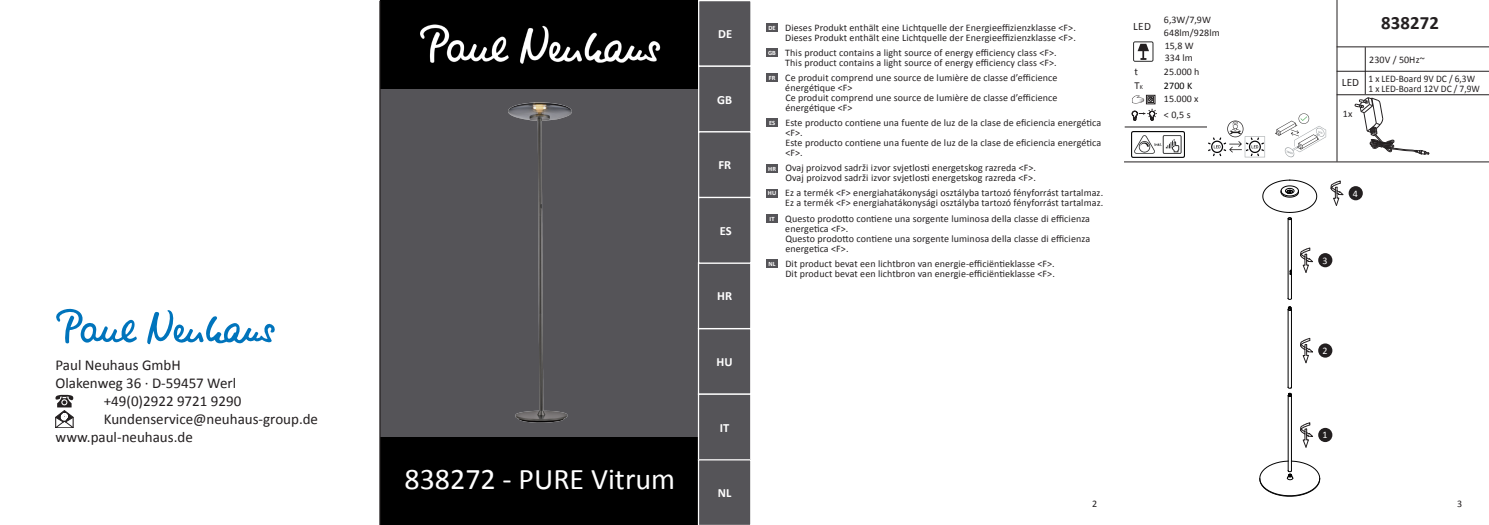
<style>
.page{position:relative;width:1489px;height:525px;background:#fff}
.page>*{position:absolute;margin:0;border:0;box-sizing:border-box;transform-origin:0 0}
.t1{font:30px "Calibri";color:#fff}
.t2{font:700 18.75px "Calibri";letter-spacing:.01em;color:#231f20}
.t3{font:15px "Calibri";color:#231f20}
.t4{font:700 12.5px "Calibri";color:#fff}
.t5{font:11.25px "Calibri";letter-spacing:.01em;color:#231f20}
.t6{font:10.62px/13.8px "Calibri";color:#231f20}
.t7{font:10px/10px "Calibri";letter-spacing:.01em;color:#231f20}
.t8{font:10px/10px "Calibri";letter-spacing:.01em;color:#231f20;scale:.94 1}
.t9{font:10px "Calibri";color:#000}
.t10{font:10px "Calibri";color:#fff}
.t11{font:700 6.5px "Calibri";color:#fff}
.s1{font-size:6.25px}
</style>
<div class="page">
<svg style="left:56px;top:309px;width:219px;height:35px"></svg>
<div style="left:380px;top:436px;width:319px;height:88px;background:#000"></div>
<img style="left:380px;top:0;width:318px;height:89px">
<div style="left:380px;top:89px;width:319px;height:347px;background:#555458"></div>
<hr style="left:379px;top:1px;width:1px;height:523px;background:#231f20">
<div style="left:766px;top:23px;width:12px;height:9px;background:#555458"></div>
<div style="left:766px;top:49px;width:12px;height:8px;background:#555458"></div>
<div style="left:766px;top:74px;width:12px;height:8px;background:#555458"></div>
<div style="left:766px;top:118px;width:12px;height:9px;background:#555458"></div>
<div style="left:766px;top:164px;width:12px;height:8px;background:#555458"></div>
<div style="left:766px;top:189px;width:12px;height:8px;background:#555458"></div>
<div style="left:766px;top:214px;width:12px;height:9px;background:#555458"></div>
<div style="left:766px;top:259px;width:12px;height:9px;background:#555458"></div>
<svg style="left:56px;top:394px;width:18px;height:33px"></svg>
<div style="left:698px;top:328px;width:53px;height:66px;background:#555458;border:1px solid #fff"></div>
<div style="left:698px;top:393px;width:53px;height:67px;background:#555458;border:1px solid #fff"></div>
<svg style="left:698px;top:459px;width:53px;height:65px"></svg>
<div style="left:698px;top:262px;width:53px;height:67px;background:#555458;border:1px solid #fff"></div>
<div style="left:698px;top:1px;width:53px;height:65px;background:#555458"></div>
<div style="left:698px;top:0;width:53px;height:67px;border:1px solid #fff"></div>
<div style="left:698px;top:66px;width:53px;height:66px;background:#555458;border:1px solid #fff"></div>
<div style="left:698px;top:131px;width:53px;height:67px;background:#555458;border:1px solid #fff"></div>
<div style="left:698px;top:197px;width:53px;height:66px;background:#555458;border:1px solid #fff"></div>
<hr style="left:1336px;top:47px;width:152px;height:1px;background:#231f20">
<hr style="left:1336px;top:71px;width:152px;height:1px;background:#231f20">
<hr style="left:1336px;top:94px;width:152px;height:1px;background:#231f20">
<hr style="left:1364px;top:47px;width:1px;height:47px;background:#231f20">
<div style="left:1146px;top:95px;width:9px;height:9px;border:1px solid #231f20"></div>
<div style="left:1147px;top:96px;width:6px;height:7px;border:1px solid #231f20"></div>
<svg style="left:1132px;top:95px;width:20px;height:8px"></svg>
<svg style="left:1131px;top:109px;width:25px;height:11px"></svg>
<svg style="left:1133px;top:41px;width:20px;height:21px"></svg>
<hr style="left:1124px;top:127px;width:114px;height:1px;background:#231f20">
<hr style="left:1336px;top:0;width:1px;height:161px;background:#231f20">
<hr style="left:1123px;top:161px;width:365px;height:1px;background:#231f20">
<img style="left:1131px;top:131px;width:53px;height:27px">
<img style="left:1275px;top:113px;width:51px;height:45px">
<img style="left:1207px;top:121px;width:58px;height:36px">
<svg style="left:1354px;top:97px;width:74px;height:57px"></svg>
<hr style="left:1291px;top:309px;width:1px;height:78px;background:#030303">
<hr style="left:1291px;top:218px;width:1px;height:80px;background:#030303">
<hr style="left:1287px;top:309px;width:1px;height:78px;background:#030303">
<svg style="left:1287px;top:306px;width:4px;height:4px"></svg>
<hr style="left:1287px;top:218px;width:1px;height:80px;background:#030303">
<div style="left:1317px;top:253px;width:15px;height:14px;background:#231f20;border-radius:50%"></div>
<svg style="left:1300px;top:247px;width:13px;height:26px"></svg>
<div style="left:1317px;top:343px;width:15px;height:14px;background:#231f20;border-radius:50%"></div>
<svg style="left:1300px;top:338px;width:13px;height:25px"></svg>
<svg style="left:1317px;top:427px;width:15px;height:15px"></svg>
<svg style="left:1300px;top:422px;width:13px;height:25px"></svg>
<div style="left:1348px;top:186px;width:14px;height:14px;background:#231f20;border-radius:50%"></div>
<svg style="left:1330px;top:180px;width:13px;height:26px"></svg>
<svg style="left:1262px;top:180px;width:54px;height:40px"></svg>
<hr style="left:1291px;top:395px;width:1px;height:75px;background:#030303">
<hr style="left:1287px;top:395px;width:1px;height:75px;background:#030303">
<svg style="left:1287px;top:387px;width:4px;height:9px"></svg>
<svg style="left:1259px;top:460px;width:60px;height:36px"></svg>
<img style="left:508px;top:102px;width:63px;height:320px">
<h3 class="t3" style="left:56px;top:355px;width:127px">Paul Neuhaus GmbH</h3>
<h3 class="t3" style="left:56px;top:373px;width:182px">Olakenweg 36 · D-59457 Werl</h3>
<h3 class="t3" style="left:104px;top:391px;width:139px">+49(0)2922 9721 9290</h3>
<h3 class="t3" style="left:104px;top:409px;width:216px">Kundenservice@neuhaus-group.de</h3>
<h3 class="t3" style="left:56px;top:427px;width:139px">www.paul-neuhaus.de</h3>
<h1 class="t1" style="left:404px;top:460px;width:272px">838272 - PURE Vitrum</h1>
<p class="t4" style="left:718px;top:26px;width:15px">DE</p>
<p class="t4" style="left:717px;top:92px;width:16px">GB</p>
<p class="t4" style="left:718px;top:157px;width:14px">FR</p>
<p class="t4" style="left:719px;top:223px;width:13px">ES</p>
<p class="t4" style="left:717px;top:288px;width:16px">HR</p>
<p class="t4" style="left:716px;top:354px;width:18px">HU</p>
<p class="t4" style="left:720px;top:419px;width:11px">IT</p>
<p class="t4" style="left:718px;top:485px;width:15px">NL</p>
<p class="t11" style="left:768px;top:24px;width:9px">DE</p>
<p class="t11" style="left:768px;top:49px;width:9px">GB</p>
<p class="t11" style="left:768px;top:74px;width:8px">FR</p>
<p class="t11" style="left:769px;top:119px;width:8px">ES</p>
<p class="t11" style="left:768px;top:164px;width:9px">HR</p>
<p class="t11" style="left:768px;top:189px;width:10px">HU</p>
<p class="t11" style="left:769px;top:215px;width:6px">IT</p>
<p class="t11" style="left:768px;top:260px;width:9px">NL</p>
<p class="t7" style="left:785px;top:22px;width:292px">Dieses Produkt enthält eine Lichtquelle der Energieeffizienzklasse &lt;F&gt;.<br>Dieses Produkt enthält eine Lichtquelle der Energieeffizienzklasse &lt;F&gt;.</p>
<p class="t7" style="left:785px;top:47px;width:273px">This product contains a light source of energy efficiency class &lt;F&gt;.<br>This product contains a light source of energy efficiency class &lt;F&gt;.</p>
<p class="t7" style="left:785px;top:72px;width:274px">Ce produit comprend une source de lumière de classe d’efficience énergétique &lt;F&gt;<br>Ce produit comprend une source de lumière de classe d’efficience énergétique &lt;F&gt;</p>
<p class="t7" style="left:785px;top:117px;width:317px">Este producto contiene una fuente de luz de la clase de eficiencia energética &lt;F&gt;.<br>Este producto contiene una fuente de luz de la clase de eficiencia energética &lt;F&gt;.</p>
<p class="t7" style="left:785px;top:162px;width:252px">Ovaj proizvod sadrži izvor svjetlosti energetskog razreda &lt;F&gt;.<br>Ovaj proizvod sadrži izvor svjetlosti energetskog razreda &lt;F&gt;.</p>
<p class="t7" style="left:785px;top:187px;width:319px">Ez a termék &lt;F&gt; energiahatákonysági osztályba tartozó fényforrást tartalmaz.<br>Ez a termék &lt;F&gt; energiahatákonysági osztályba tartozó fényforrást tartalmaz.</p>
<p class="t7" style="left:785px;top:213px;width:306px">Questo prodotto contiene una sorgente luminosa della classe di efficienza energetica &lt;F&gt;.<br>Questo prodotto contiene una sorgente luminosa della classe di efficienza energetica &lt;F&gt;.</p>
<p class="t7" style="left:785px;top:258px;width:271px">Dit product bevat een lichtbron van energie-efficiëntieklasse &lt;F&gt;.<br>Dit product bevat een lichtbron van energie-efficiëntieklasse &lt;F&gt;.</p>
<p class="t5" style="left:1133px;top:20px;width:19px">LED</p>
<p class="t6" style="left:1134px;top:64px;width:10px">t<br>T<span class="s1">K</span></p>
<p class="t7" style="left:1163px;top:13px;width:57px;line-height:12.5px">6,3W/7,9W<br>648lm/928lm</p>
<p class="t7" style="left:1163px;top:66px;width:37px">25.000 h</p>
<p class="t9" style="left:1163px;top:79px;width:30px">2700 K</p>
<p class="t7" style="left:1163px;top:91px;width:36px;line-height:15px">15.000 x &lt; 0,5 s</p>
<p class="t7" style="left:1164px;top:39px;width:30px;line-height:12.5px">15,8 W<br>334 lm</p>
<p class="t7" style="left:1091px;top:497px;width:7px">2</p>
<p class="t5" style="left:1341px;top:76px;width:19px">LED</p>
<p class="t7" style="left:1342px;top:108px;width:11px">1x</p>
<h2 class="t2" style="left:1380px;top:11px;width:59px">838272</h2>
<p class="t7" style="left:1369px;top:54px;width:57px">230V / 50Hz~</p>
<p class="t8" style="left:1368px;top:73px;width:120px">1 x LED-Board 9V DC / 6,3W<br>1 x LED-Board 12V DC / 7,9W</p>
<p class="t10" style="left:1322px;top:254px;width:7px">3</p>
<p class="t10" style="left:1352px;top:187px;width:7px">4</p>
<p class="t10" style="left:1322px;top:344px;width:7px">2</p>
<p class="t10" style="left:1322px;top:428px;width:7px">1</p>
<p class="t7" style="left:1456px;top:497px;width:7px">3</p>
</div>
